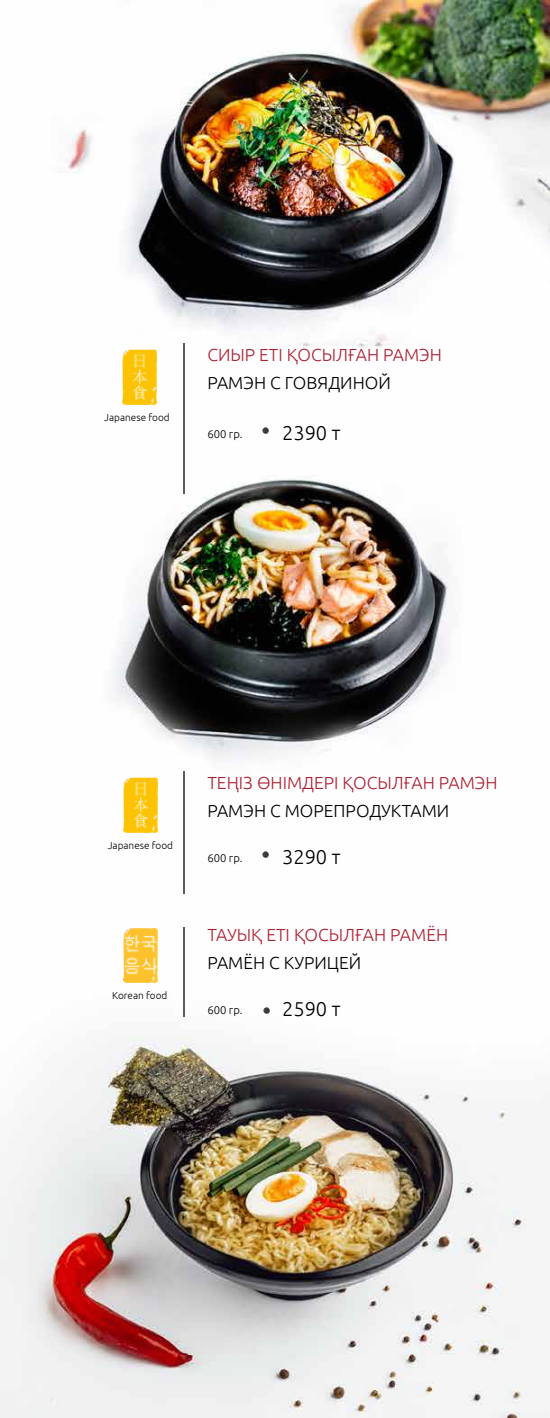
<style>
.page{position:relative;width:550px;height:1418px;background:#fff}
.page>*{position:absolute;margin:0;border:0;box-sizing:border-box;transform-origin:0 0}
.t1{font:300 20px "Ubuntu";color:#000}
.t2{font:300 17.5px "Ubuntu";color:#ac2234}
.t3{font:300 17.5px "Ubuntu";color:#000}
.t4{font:300 11.25px "Ubuntu";color:#000}
.t5{font:300 10px "Ubuntu";color:#000}
</style>
<div class="page">
<img style="left:0;top:0;width:549px;height:1417px">
<img style="left:122px;top:349px;width:34px;height:55px">
<img style="left:184px;top:344px;width:1px;height:60px">
<img style="left:184px;top:404px;width:1px;height:89px">
<svg style="left:262px;top:428px;width:6px;height:6px"></svg>
<img style="left:184px;top:927px;width:1px;height:89px">
<img style="left:184px;top:771px;width:1px;height:33px">
<img style="left:184px;top:804px;width:1px;height:90px">
<svg style="left:263px;top:1007px;width:6px;height:6px"></svg>
<svg style="left:262px;top:851px;width:6px;height:6px"></svg>
<img style="left:123px;top:778px;width:34px;height:54px">
<img style="left:123px;top:928px;width:34px;height:54px">
<p class="t5" style="left:104px;top:411px;width:67px">Japanese food</p>
<p class="t2" style="left:207px;top:344px;width:236px">СИЫР ЕТІ ҚОСЫЛҒАН РАМЭН</p>
<p class="t3" style="left:207px;top:372px;width:185px">РАМЭН С ГОВЯДИНОЙ</p>
<p class="t4" style="left:207px;top:427px;width:37px">600 гр.</p>
<p class="t1" style="left:282px;top:421px;width:60px">2390 т</p>
<p class="t5" style="left:108px;top:839px;width:67px">Japanese food</p>
<p class="t5" style="left:112px;top:989px;width:57px">Korean food</p>
<p class="t2" style="left:207px;top:771px;width:291px">ТЕҢІЗ ӨНІМДЕРІ ҚОСЫЛҒАН РАМЭН</p>
<p class="t3" style="left:207px;top:800px;width:243px">РАМЭН С МОРЕПРОДУКТАМИ</p>
<p class="t4" style="left:207px;top:851px;width:37px">600 гр.</p>
<p class="t1" style="left:282px;top:845px;width:60px">3290 т</p>
<p class="t2" style="left:207px;top:924px;width:242px">ТАУЫҚ ЕТІ ҚОСЫЛҒАН РАМЁН</p>
<p class="t3" style="left:207px;top:952px;width:155px">РАМЁН С КУРИЦЕЙ</p>
<p class="t4" style="left:207px;top:1003px;width:37px">600 гр.</p>
<p class="t1" style="left:282px;top:996px;width:60px">2590 т</p>
</div>
